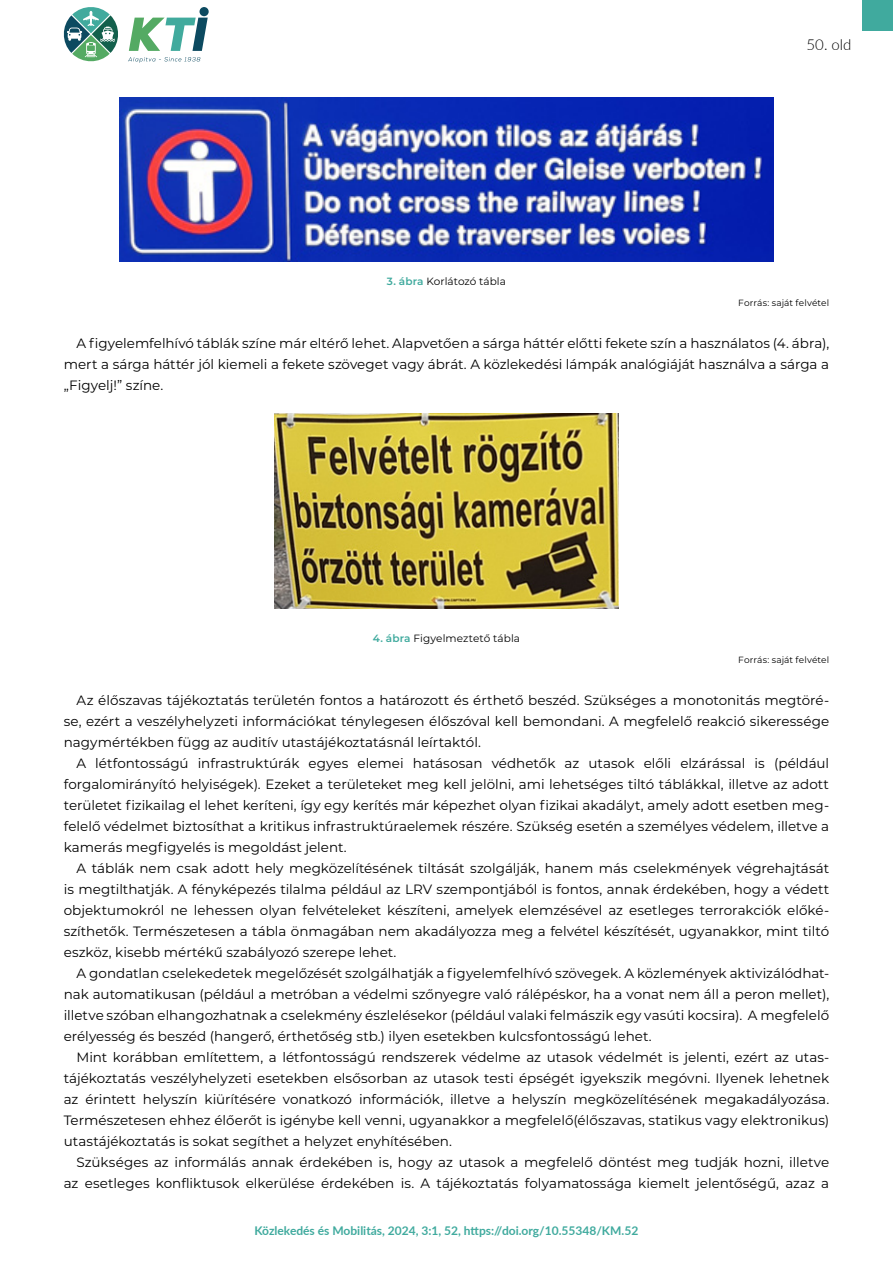
<style>
.page{position:relative;width:893px;height:1263px;background:#fff}
.page>*{position:absolute;margin:0;border:0;box-sizing:border-box;transform-origin:0 0}
.t1{font:300 15px "Lato";color:#000}
.t2{font:13.5px/21px "Montserrat";color:#000;text-align:justify}
.t3{font:700 12px "Lato";color:#40aa9e}
.t4{font:10.5px "Montserrat";letter-spacing:.005em;color:#000}
.t5{font:9px "Montserrat";letter-spacing:.015em;color:#000}
.s1{font-weight:600;color:#40aa9e}
</style>
<div class="page">
<div style="left:863px;top:0;width:30px;height:31px;background:#40aa9e"></div>
<svg style="left:129px;top:18px;width:79px;height:33px"></svg>
<div style="left:199px;top:7px;width:10px;height:9px;background:#0c4a60;border-radius:50%"></div>
<svg style="left:128px;top:57px;width:72px;height:6px"></svg>
<svg style="left:63px;top:7px;width:55px;height:55px"></svg>
<img style="left:119px;top:98px;width:655px;height:163px">
<img style="left:274px;top:414px;width:345px;height:195px">
<p class="t4" style="left:387px;top:274px;width:121px"><span class="s1">3. ábra</span> Korlátozó tábla</p>
<p class="t1" style="left:807px;top:34px;width:46px">50. old</p>
<p class="t5" style="left:738px;top:296px;width:92px">Forrás: saját felvétel</p>
<p class="t2" style="left:64px;top:332px;width:767px;text-indent:13px">A figyelemfelhívó táblák színe már eltérő lehet. Alapvetően a sárga háttér előtti fekete szín a használatos (4. ábra), mert a sárga háttér jól kiemeli a fekete szöveget vagy ábrát. A közlekedési lámpák analógiáját használva a sárga a „Figyelj!” színe.</p>
<p class="t4" style="left:373px;top:631px;width:149px"><span class="s1">4. ábra</span> Figyelmeztető tábla</p>
<p class="t5" style="left:738px;top:653px;width:92px">Forrás: saját felvétel</p>
<p class="t2" style="left:64px;top:689px;width:767px;text-indent:13px">Az élőszavas tájékoztatás területén fontos a határozott és érthető beszéd. Szükséges a monotonitás megtöré&shy;se, ezért a veszélyhelyzeti információkat ténylegesen élőszóval kell bemondani. A megfelelő reakció sikeressége nagymértékben függ az auditív utastájékoztatásnál leírtaktól.</p>
<p class="t2" style="left:64px;top:752px;width:767px;text-indent:13px">A létfontosságú infrastruktúrák egyes elemei hatásosan védhetők az utasok előli elzárással is (például forgalomirányító helyiségek). Ezeket a területeket meg kell jelölni, ami lehetséges tiltó táblákkal, illetve az adott területet fizikailag el lehet keríteni, így egy kerítés már képezhet olyan fizikai akadályt, amely adott esetben meg&shy;felelő védelmet biztosíthat a kritikus infrastruktúraelemek részére. Szükség esetén a személyes védelem, illetve a kamerás megfigyelés is megoldást jelent.</p>
<p class="t2" style="left:64px;top:857px;width:767px;text-indent:13px">A táblák nem csak adott hely megközelítésének tiltását szolgálják, hanem más cselekmények végrehajtását is megtilthatják. A fényképezés tilalma például az LRV szempontjából is fontos, annak érdekében, hogy a védett objektumokról ne lehessen olyan felvételeket készíteni, amelyek elemzésével az esetleges terrorakciók előké&shy;szíthetők. Természetesen a tábla önmagában nem akadályozza meg a felvétel készítését, ugyanakkor, mint tiltó eszköz, kisebb mértékű szabályozó szerepe lehet.</p>
<p class="t2" style="left:64px;top:962px;width:767px;text-indent:13px">A gondatlan cselekedetek megelőzését szolgálhatják a figyelemfelhívó szövegek. A közlemények aktivizálódhat&shy;nak automatikusan (például a metróban a védelmi szőnyegre való rálépéskor, ha a vonat nem áll a peron mellet), illetve szóban elhangozhatnak a cselekmény észlelésekor (például valaki felmászik egy vasúti kocsira). A megfelelő erélyesség és beszéd (hangerő, érthetőség stb.) ilyen esetekben kulcsfontosságú lehet.</p>
<p class="t2" style="left:64px;top:1046px;width:767px;text-indent:13px">Mint korábban említettem, a létfontosságú rendszerek védelme az utasok védelmét is jelenti, ezért az utas&shy;tájékoztatás veszélyhelyzeti esetekben elsősorban az utasok testi épségét igyekszik megóvni. Ilyenek lehetnek az érintett helyszín kiürítésére vonatkozó információk, illetve a helyszín megközelítésének megakadályozása.<br>Természetesen ehhez élőerőt is igénybe kell venni, ugyanakkor a megfelelő(élőszavas, statikus vagy elektronikus) utastájékoztatás is sokat segíthet a helyzet enyhítésében.</p>
<p class="t2" style="left:64px;top:1151px;width:767px;text-align:right">Szükséges az informálás annak érdekében is, hogy az utasok a megfelelő döntést meg tudják hozni, illetve az esetleges konfliktusok elkerülése érdekében is. A tájékoztatás folyamatossága kiemelt jelentőségű, azaz a</p>
<p class="t3" style="left:254px;top:1221px;width:385px">Közlekedés és Mobilitás, 2024, 3:1, 52, https://doi.org/10.55348/KM.52</p>
</div>
